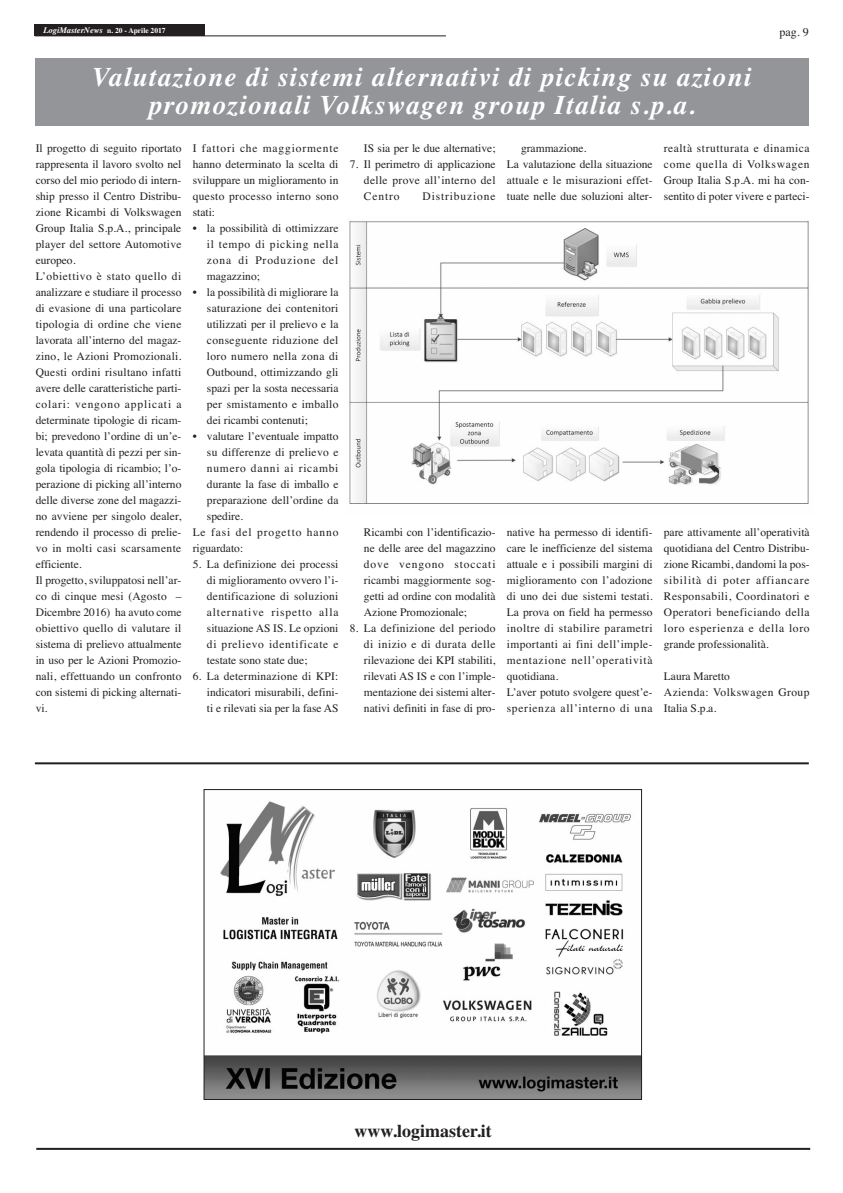
<style>
.page{position:relative;width:843px;height:1193px;background:#fff}
.page>*{position:absolute;margin:0;border:0;box-sizing:border-box;transform-origin:0 0}
.t1{font:italic 700 27px/28px "Times";letter-spacing:.05em;color:#fff;text-align:center}
.t2{font:700 18px "Times";color:#231f20}
.t3{font:12px "Times";color:#231f20}
.t4{font:11.5px/16px "Times";color:#231f20;text-align:justify}
.t5{font:11.5px/16px "Times";letter-spacing:.04em;color:#231f20}
.t6{font:11.5px "Times";letter-spacing:.075em;color:#231f20}
.t7{font:11.5px "Times";letter-spacing:.025em;color:#231f20}
.t8{font:11.5px "Times";letter-spacing:.065em;color:#231f20}
.t9{font:700 7.5px "Times";color:#fff}
.s1{font-style:italic;font-size:8.5px}
</style>
<div class="page">
<hr style="left:35px;top:762px;width:774px;height:2px;background:#231f20">
<hr style="left:36px;top:1148px;width:774px;height:2px;background:#231f20">
<img style="left:206px;top:801px;width:434px;height:297px">
<div style="left:204px;top:789px;width:438px;height:311px;border:1px solid #231f20"></div>
<div style="left:35px;top:59px;width:774px;height:67px;background:#939598"></div>
<img style="left:349px;top:221px;width:460px;height:283px">
<div style="left:35px;top:25px;width:170px;height:11px;background:#231f20"></div>
<hr style="left:35px;top:36px;width:411px;height:1px;background:#231f20">
<p class="t9" style="left:43px;top:28px;width:124px"><span class="s1">LogiMasterNews</span> n. 20 - Aprile 2017</p>
<p class="t3" style="left:779px;top:27px;width:31px">pag. 9</p>
<h1 class="t1" style="left:92px;top:65px;width:660px">Valutazione di sistemi alternativi di picking su azioni promozionali Volkswagen group Italia s.p.a.</h1>
<p class="t4" style="left:36px;top:141px;width:147px;text-align:left">Il progetto di seguito riportato rappresenta il lavoro svolto nel corso del mio periodo di intern&shy;ship presso il Centro Distribu&shy;zione Ricambi di Volkswagen<br>Group Italia S.p.A., principale player del settore Automotive europeo.<br>L’obiettivo è stato quello di analizzare e studiare il processo di evasione di una particolare tipologia di ordine che viene lavorata all’interno del magaz&shy;zino, le Azioni Promozionali.<br>Questi ordini risultano infatti avere delle caratteristiche parti&shy;colari: vengono applicati a determinate tipologie di ricam&shy;bi; prevedono l’ordine di un’e&shy;levata quantità di pezzi per sin&shy;gola tipologia di ricambio; l’o&shy;perazione di picking all’interno delle diverse zone del magazzi&shy;no avviene per singolo dealer, rendendo il processo di prelie&shy;vo in molti casi scarsamente efficiente.<br>Il progetto, sviluppatosi nell’ar&shy;co di cinque mesi (Agosto –<br>Dicembre 2016) ha avuto come obiettivo quello di valutare il sistema di prelievo attualmente in uso per le Azioni Promozio&shy;nali, effettuando un confronto con sistemi di picking alternati&shy;vi.</p>
<p class="t4" style="left:193px;top:141px;width:147px">I fattori che maggiormente hanno determinato la scelta di sviluppare un miglioramento in questo processo interno sono stati:</p>
<p class="t4" style="left:664px;top:141px;width:147px">realtà strutturata e dinamica come quella di Volkswagen Group Italia S.p.A. mi ha con&shy;sentito di poter vivere e parteci-</p>
<p class="t4" style="left:364px;top:141px;width:133px">IS sia per le due alternative;</p>
<p class="t4" style="left:364px;top:157px;width:133px;text-indent:-14px">7. Il perimetro di applicazione delle prove all’interno del Centro</p>
<p class="t4" style="left:507px;top:141px;width:147px;text-align:left;text-indent:14px">grammazione.<br>La valutazione della situazione attuale e le misurazioni effet&shy;tuate nelle due soluzioni alter-</p>
<p class="t6" style="left:423px;top:192px;width:74px">Distribuzione</p>
<p class="t4" style="left:207px;top:221px;width:133px;text-indent:-14px">• la possibilità di ottimizzare il tempo di picking nella zona di Produzione del magazzino;</p>
<p class="t4" style="left:207px;top:285px;width:133px;text-indent:-14px">• la possibilità di migliorare la saturazione dei contenitori utilizzati per il prelievo e la conseguente riduzione del loro numero nella zona di Outbound, ottimizzando gli spazi per la sosta necessaria per smistamento e imballo dei ricambi contenuti;</p>
<p class="t4" style="left:193px;top:429px;width:147px">• valutare l’eventuale impatto</p>
<p class="t7" style="left:207px;top:448px;width:133px">su differenze di prelievo e</p>
<p class="t8" style="left:207px;top:464px;width:133px">numero danni ai ricambi</p>
<p class="t4" style="left:207px;top:477px;width:133px">durante la fase di imballo e</p>
<p class="t4" style="left:207px;top:493px;width:133px">preparazione dell’ordine da</p>
<p class="t4" style="left:207px;top:509px;width:38px">spedire.</p>
<p class="t6" style="left:193px;top:528px;width:147px">Le fasi del progetto hanno</p>
<p class="t4" style="left:193px;top:541px;width:52px">riguardato:</p>
<p class="t4" style="left:207px;top:557px;width:133px;text-indent:-14px">5. La definizione dei processi di miglioramento ovvero l’i&shy;dentificazione di soluzioni alternative rispetto alla situazione AS IS. Le opzioni di prelievo identificate e testate sono state due;</p>
<p class="t4" style="left:207px;top:669px;width:133px;text-indent:-14px">6. La determinazione di KPI: indicatori misurabili, defini&shy;ti e rilevati sia per la fase AS</p>
<p class="t4" style="left:664px;top:525px;width:147px">pare attivamente all’operatività quotidiana del Centro Distribu&shy;zione Ricambi, dandomi la pos&shy;sibilità di poter affiancare Responsabili, Coordinatori e Operatori beneficiando della loro esperienza e della loro grande professionalità.</p>
<p class="t5" style="left:664px;top:669px;width:147px">Laura Maretto<br>Azienda: Volkswagen Group<br>Italia S.p.a.</p>
<p class="t4" style="left:364px;top:525px;width:133px">Ricambi con l’identificazio&shy;ne delle aree del magazzino dove vengono stoccati ricambi maggiormente sog&shy;getti ad ordine con modalità Azione Promozionale;</p>
<p class="t4" style="left:364px;top:621px;width:133px;text-indent:-14px">8. La definizione del periodo di inizio e di durata delle rilevazione dei KPI stabiliti, rilevati AS IS e con l’imple&shy;mentazione dei sistemi alter&shy;nativi definiti in fase di pro-</p>
<p class="t4" style="left:507px;top:525px;width:147px;text-align:left">native ha permesso di identifi&shy;care le inefficienze del sistema attuale e i possibili margini di miglioramento con l’adozione di uno dei due sistemi testati.<br>La prova on field ha permesso inoltre di stabilire parametri importanti ai fini dell’imple&shy;mentazione nell’operatività quotidiana.<br>L’aver potuto svolgere quest’e&shy;sperienza all’interno di una</p>
<h2 class="t2" style="left:355px;top:1124px;width:139px">www.logimaster.it</h2>
</div>
